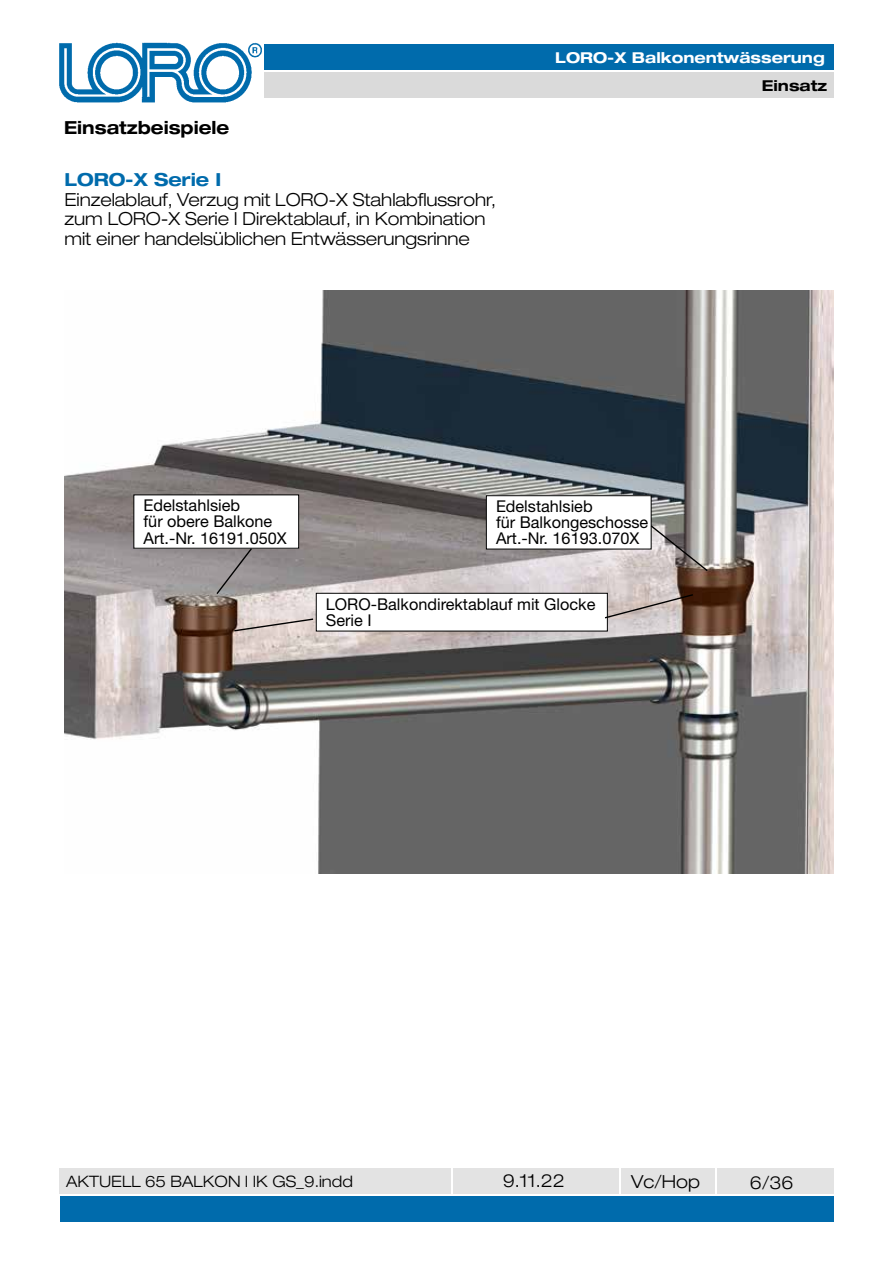
<style>
.page{position:relative;width:893px;height:1263px;background:#fff}
.page>*{position:absolute;margin:0;border:0;box-sizing:border-box;transform-origin:0 0}
.t1{font:300 expanded 18px/19.5px "Helvetica Neue LT Std";letter-spacing:-.005em;color:#000}
.t2{font:700 expanded 18px "Helvetica Neue LT Std";color:#000;scale:.94 1}
.t3{font:700 expanded 18px "Helvetica Neue LT Std";letter-spacing:-.005em;color:#006bac}
.t4{font:16.2px/16.2px "Helvetica Neue LT Std";color:#000}
.t5{font:300 expanded 15.75px "Helvetica Neue LT Std";color:#000}
.t6{font:700 expanded 15px "Helvetica Neue LT Std";color:#fff}
.t7{font:700 expanded 15px "Helvetica Neue LT Std";color:#000}
</style>
<div class="page">
<div style="left:60px;top:1196px;width:774px;height:26px;background:#006bac"></div>
<div style="left:60px;top:1168px;width:391px;height:25px;background:#e3e3e3"></div>
<div style="left:453px;top:1168px;width:166px;height:25px;background:#e3e3e3"></div>
<div style="left:621px;top:1168px;width:94px;height:25px;background:#e3e3e3"></div>
<div style="left:717px;top:1168px;width:117px;height:25px;background:#e3e3e3"></div>
<img style="left:59px;top:42px;width:203px;height:61px">
<div style="left:264px;top:45px;width:569px;height:25px;background:#006bac"></div>
<div style="left:264px;top:72px;width:569px;height:26px;background:#dadada"></div>
<img style="left:64px;top:291px;width:769px;height:582px">
<div style="left:134px;top:495px;width:165px;height:53px;background:#fff"></div>
<div style="left:133px;top:494px;width:166px;height:55px;border:1px solid #000"></div>
<div style="left:486px;top:496px;width:165px;height:53px;background:#fff"></div>
<div style="left:486px;top:495px;width:166px;height:54px;border:1px solid #000"></div>
<div style="left:316px;top:593px;width:291px;height:38px;background:#fff"></div>
<div style="left:316px;top:593px;width:292px;height:38px;border:1px solid #000"></div>
<svg style="left:215px;top:547px;width:38px;height:49px;background:#918c8e"></svg>
<svg style="left:233px;top:618px;width:82px;height:14px"></svg>
<svg style="left:649px;top:524px;width:60px;height:48px;background:#a39c99"></svg>
<svg style="left:603px;top:593px;width:92px;height:26px;background:#b2a4a0"></svg>
<p class="t6" style="left:555px;top:48px;width:271px">LORO-X Balkonentwässerung</p>
<p class="t2" style="left:64px;top:116px;width:177px">Einsatzbeispiele</p>
<p class="t3" style="left:65px;top:168px;width:158px">LORO-X Serie I</p>
<p class="t1" style="left:65px;top:189px;width:433px">Einzelablauf, Verzug mit LORO-X Stahlabflussrohr, zum LORO-X Serie I Direktablauf, in Kombination mit einer handelsüblichen Entwässerungsrinne</p>
<p class="t4" style="left:143px;top:497px;width:145px">Edelstahlsieb<br>für obere Balkone<br>Art.-Nr. 16191.050X</p>
<p class="t4" style="left:496px;top:498px;width:154px">Edelstahlsieb<br>für Balkongeschosse<br>Art.-Nr. 16193.070X</p>
<p class="t4" style="left:326px;top:596px;width:271px">LORO-Balkondirektablauf mit Glocke<br>Serie I</p>
<p class="t7" style="left:762px;top:76px;width:67px">Einsatz</p>
<p class="t5" style="left:66px;top:1171px;width:288px">AKTUELL 65 BALKON I IK GS_9.indd</p>
<p class="t1" style="left:503px;top:1171px;width:64px">9.11.22</p>
<p class="t1" style="left:631px;top:1171px;width:71px">Vc/Hop</p>
<p class="t1" style="left:750px;top:1172px;width:45px">6/36</p>
</div>
